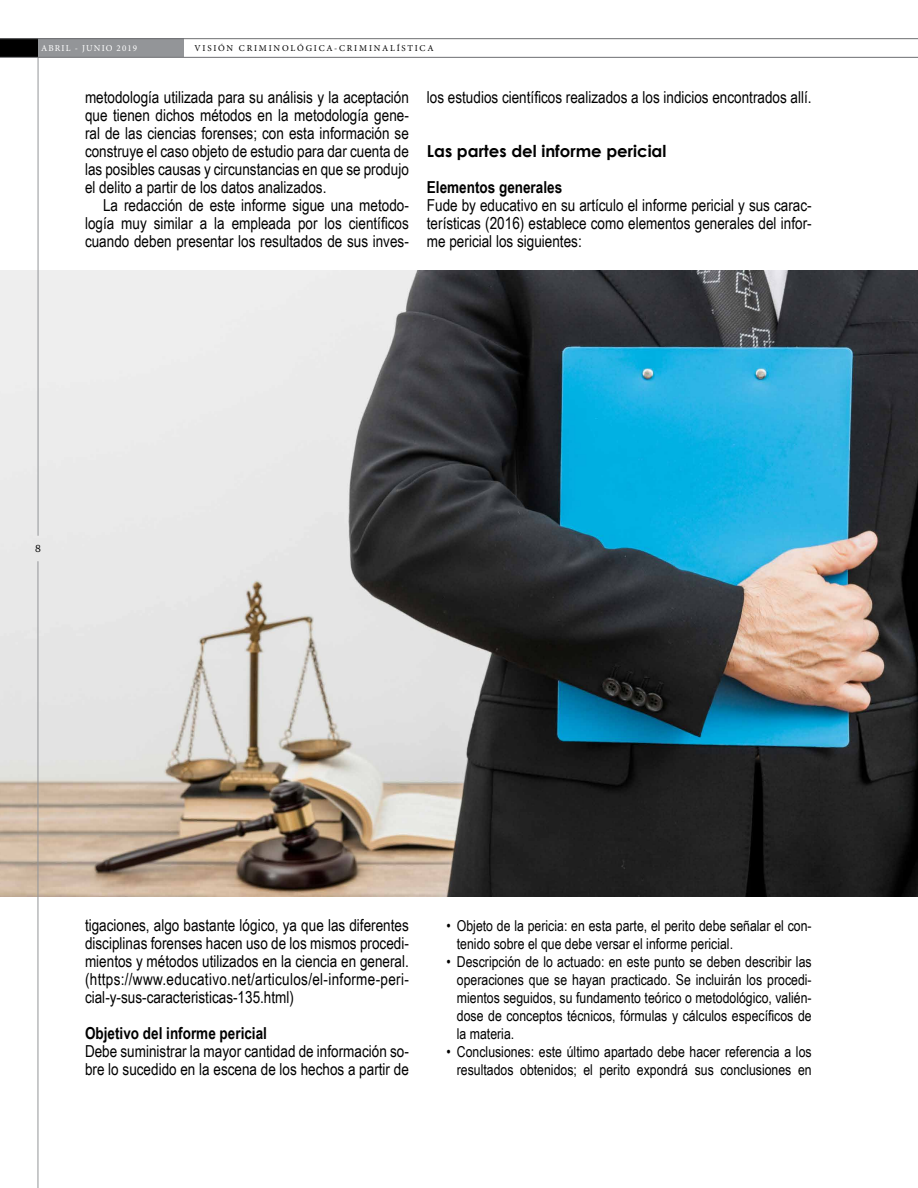
<style>
.page{position:relative;width:918px;height:1188px;background:#fff}
.page>*{position:absolute;margin:0;border:0;box-sizing:border-box;transform-origin:0 0}
.t1{font:16.5px/18px "Arial Narrow";color:#000;text-align:justify}
.t2{font:700 16.5px "Arial Narrow";color:#000}
.t3{font:700 16.5px "Century Gothic";color:#000}
.t4{font:15px/18px "Arial Narrow";color:#000}
.t5{font:10.5px "Charter ITC Std";color:#000}
.t6{font:9px "Minion Pro";letter-spacing:.2em;color:#000}
.t7{font:9px "Minion Pro";letter-spacing:.12em;color:#fff}
</style>
<div class="page">
<img style="left:0;top:270px;width:918px;height:627px">
<div style="left:0;top:39px;width:38px;height:18px;background:#000"></div>
<div style="left:38px;top:39px;width:145px;height:18px;background:#939598"></div>
<hr style="left:38px;top:58px;width:1px;height:478px;background:#939598">
<hr style="left:0;top:57px;width:918px;height:1px;background:#6d6e71">
<hr style="left:0;top:38px;width:918px;height:1px;background:#6d6e71">
<hr style="left:38px;top:561px;width:1px;height:627px;background:#939598">
<p class="t7" style="left:41px;top:42px;width:97px">ABRIL - JUNIO 2019</p>
<p class="t6" style="left:194px;top:42px;width:241px">VISIÓN CRIMINOLÓGICA-CRIMINALÍSTICA</p>
<p class="t1" style="left:427px;top:88px;width:386px">los estudios científicos realizados a los indicios encontrados allí.</p>
<p class="t1" style="left:85px;top:88px;width:325px">metodología utilizada para su análisis y la aceptación que tienen dichos métodos en la metodología gene&shy;ral de las ciencias forenses; con esta información se construye el caso objeto de estudio para dar cuenta de las posibles causas y circunstancias en que se produjo el delito a partir de los datos analizados.</p>
<p class="t1" style="left:85px;top:196px;width:325px;text-indent:18px">La redacción de este informe sigue una metodo&shy;logía muy similar a la empleada por los científicos cuando deben presentar los resultados de sus inves-</p>
<p class="t3" style="left:427px;top:141px;width:241px">Las partes del informe pericial</p>
<p class="t2" style="left:427px;top:175px;width:137px">Elementos generales</p>
<p class="t1" style="left:427px;top:196px;width:386px">Fude by educativo en su artículo el informe pericial y sus carac&shy;terísticas (2016) establece como elementos generales del infor&shy;me pericial los siguientes:</p>
<p class="t5" style="left:35px;top:542px;width:7px">8</p>
<p class="t1" style="left:85px;top:916px;width:325px">tigaciones, algo bastante lógico, ya que las diferentes disciplinas forenses hacen uso de los mismos procedi&shy;mientos y métodos utilizados en la ciencia en general. (https://www.educativo.net/articulos/el-informe-peri&shy;cial-y-sus-caracteristicas-135.html)</p>
<p class="t2" style="left:85px;top:1021px;width:183px">Objetivo del informe pericial</p>
<p class="t1" style="left:85px;top:1042px;width:325px">Debe suministrar la mayor cantidad de información so&shy;bre lo sucedido en la escena de los hechos a partir de</p>
<p class="t4" style="left:457px;top:916px;width:356px;text-indent:-10px">• Objeto de la pericia: en esta parte, el perito debe señalar el con&shy;tenido sobre el que debe versar el informe pericial.</p>
<p class="t4" style="left:457px;top:952px;width:356px;text-align:justify;text-indent:-10px">• Descripción de lo actuado: en este punto se deben describir las operaciones que se hayan practicado. Se incluirán los procedi&shy;mientos seguidos, su fundamento teórico o metodológico, valién&shy;dose de conceptos técnicos, fórmulas y cálculos específicos de la materia.</p>
<p class="t4" style="left:446px;top:1042px;width:367px;text-align:right">• Conclusiones: este último apartado debe hacer referencia a los resultados obtenidos; el perito expondrá sus conclusiones en</p>
</div>
